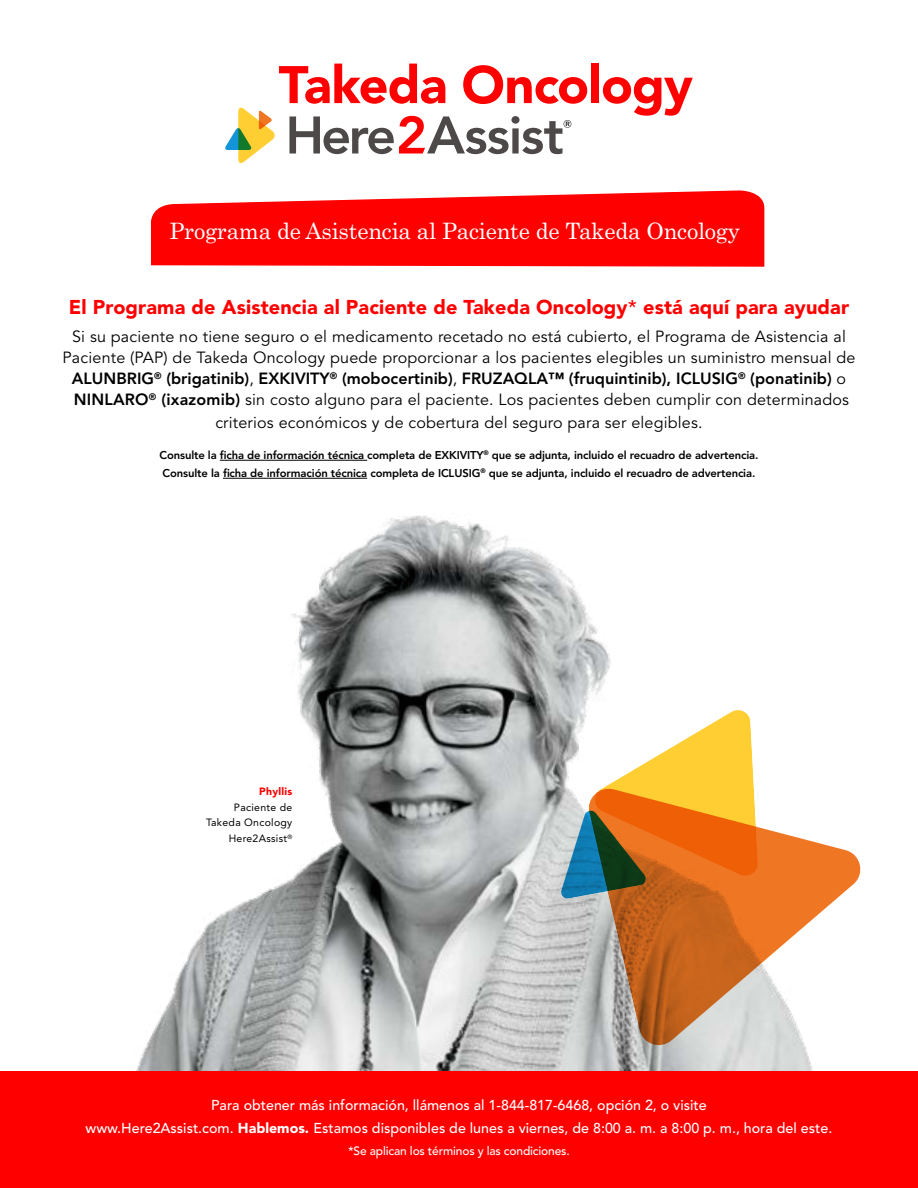
<style>
.page{position:relative;width:918px;height:1188px;background:#fff}
.page>*{position:absolute;margin:0;border:0;box-sizing:border-box;transform-origin:0 0}
.t1{font:22.5px "Century Schoolbook Std";letter-spacing:-.01em;color:#fff}
.t2{font:900 19.8px "Avenir LT Std";letter-spacing:.005em;color:#f00}
.t3{font:16.2px/21px "Avenir LT Std";letter-spacing:.01em;color:#000;text-align:center}
.t4{font:500 14.25px/22.5px "Avenir LT Std";color:#fff;text-align:center}
.t5{font:500 12px "Avenir LT Std";letter-spacing:-.015em;color:#fff}
.t6{font:800 11.25px/18px "Avenir LT Std";letter-spacing:-.01em;color:#000}
.t7{font:10.5px/15.8px "Avenir LT Std";letter-spacing:.025em;color:#000;text-align:right}
.t8{font:900 10.5px "Avenir LT Std";letter-spacing:.025em;color:#f00}
.s1{font-weight:500}
.s2{font-weight:800}
.s3{font-weight:900}
</style>
<div class="page">
<img style="left:136px;top:515px;width:677px;height:556px">
<svg style="left:586px;top:786px;width:275px;height:264px"></svg>
<svg style="left:560px;top:707px;width:198px;height:192px"></svg>
<svg style="left:151px;top:190px;width:614px;height:77px;background:#ff1c1c"></svg>
<div style="left:0;top:1071px;width:918px;height:117px;background:#f00"></div>
<hr style="left:220px;top:460px;width:147px;height:1px;background:#000">
<hr style="left:223px;top:478px;width:144px;height:1px;background:#000">
<div style="left:591px;top:64px;width:8px;height:39px;background:#f00"></div>
<svg style="left:603px;top:77px;width:90px;height:39px"></svg>
<svg style="left:225px;top:64px;width:362px;height:99px"></svg>
<h1 class="t1" style="left:170px;top:217px;width:572px">Programa de Asistencia al Paciente de Takeda Oncology</h1>
<p class="t2" style="left:69px;top:296px;width:782px">El Programa de Asistencia al Paciente de Takeda Oncology<span class="s1">*</span> está aquí para ayudar</p>
<p class="t3" style="left:62px;top:327px;width:794px">Si su paciente no tiene seguro o el medicamento recetado no está cubierto, el Programa de Asistencia al Paciente (PAP) de Takeda Oncology puede proporcionar a los pacientes elegibles un suministro mensual de <span class="s2">ALUNBRIG</span><sup>®</sup> <span class="s2">(brigatinib)</span>, <span class="s2">EXKIVITY</span><sup>®</sup> <span class="s2">(mobocertinib)</span>, <span class="s2">FRUZAQLA™ (fruquintinib), ICLUSIG</span><sup>®</sup> <span class="s2">(ponatinib)</span> o <span class="s2">NINLARO</span><sup>®</sup> <span class="s2">(ixazomib)</span> sin costo alguno para el paciente. Los pacientes deben cumplir con determinados</p>
<p class="t3" style="left:215px;top:412px;width:489px">criterios económicos y de cobertura del seguro para ser elegibles.</p>
<p class="t6" style="left:159px;top:446px;width:601px">Consulte la ficha de información técnica completa de EXKIVITY<sup>®</sup> que se adjunta, incluido el recuadro de advertencia.<br>Consulte la ficha de información técnica completa de ICLUSIG<sup>®</sup> que se adjunta, incluido el recuadro de advertencia.</p>
<p class="t8" style="left:259px;top:785px;width:35px">Phyllis</p>
<p class="t7" style="left:206px;top:799px;width:88px">Paciente de<br>Takeda Oncology<br>Here2Assist<sup>®</sup></p>
<p class="t4" style="left:86px;top:1095px;width:748px">Para obtener más información, llámenos al 1-844-817-6468, opción 2, o visite<br>www.Here2Assist.com. <span class="s3">Hablemos.</span> Estamos disponibles de lunes a viernes, de 8:00 a. m. a 8:00 p. m., hora del este.</p>
<p class="t5" style="left:348px;top:1144px;width:223px">*Se aplican los términos y las condiciones.</p>
</div>
